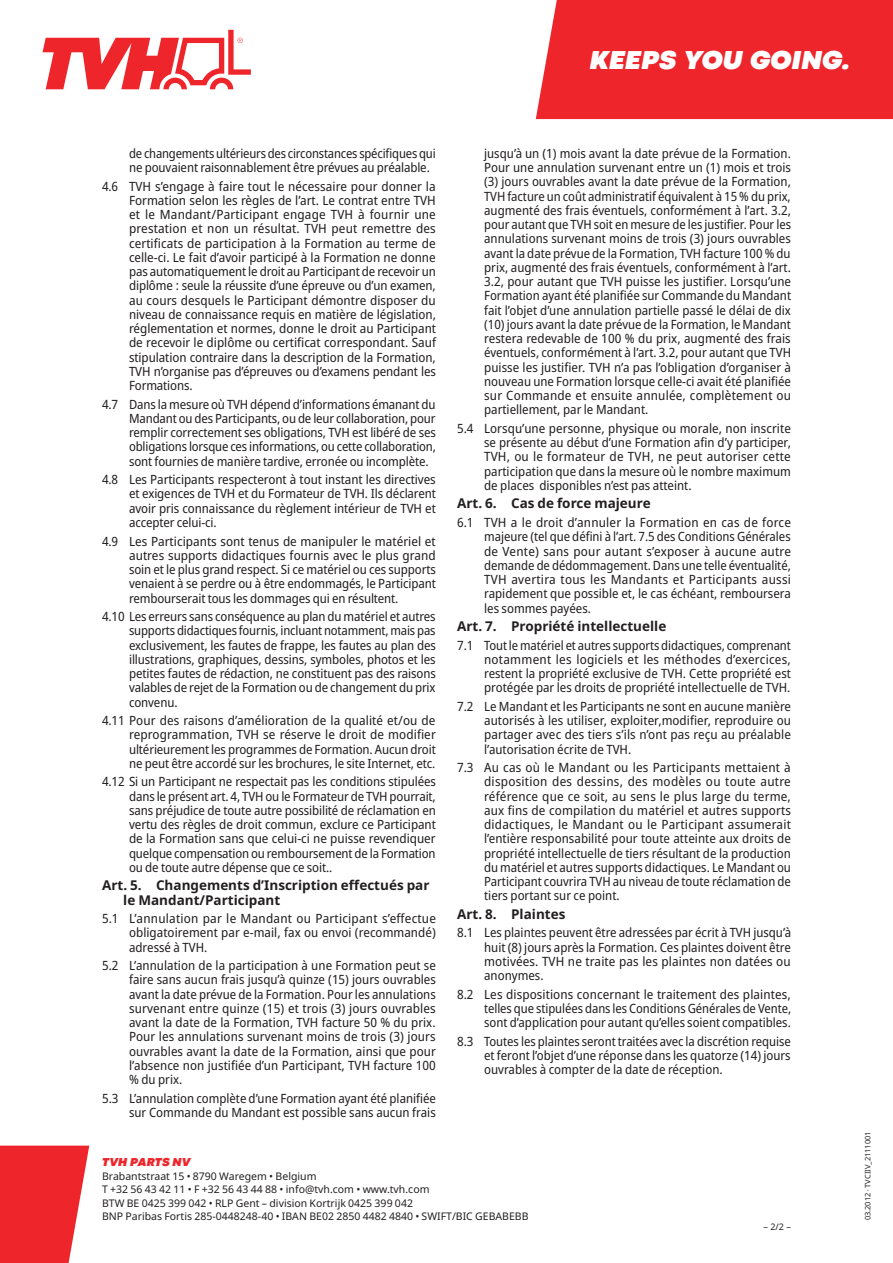
<style>
.page{position:relative;width:893px;height:1263px;background:#fff}
.page>*{position:absolute;margin:0;border:0;box-sizing:border-box;transform-origin:0 0}
.t1{font:italic 900 27px "Codec Pro";letter-spacing:.015em;color:#fff}
.t2{font:700 13.5px/14.2px "Noto Sans";color:#231f20}
.t3{font:semi-condensed 12.75px/14.2px "Noto Sans";color:#231f20;text-align:justify}
.t4{font:italic 900 12px "Codec Pro";letter-spacing:.015em;color:#ee262c}
.t5{font:10.5px/13.5px "Noto Sans";color:#231f20}
.t6{font:9px "Noto Sans";color:#231f20}
.t7{font:7.5px "Noto Sans";color:#231f20}
.s1{font-family:"Myriad Pro"}
</style>
<div class="page">
<svg style="left:42px;top:29px;width:209px;height:61px"></svg>
<div style="left:536px;top:0;width:357px;height:119px;background:#ee262c"></div>
<svg style="left:0;top:1145px;width:89px;height:118px;background:#ef3f44"></svg>
<h1 class="t1" style="left:590px;top:39px;width:262px">KEEPS YOU GOING.</h1>
<p class="t3" style="left:129px;top:147px;width:308px">de changements ultérieurs des circonstances spécifiques qui ne pouvaient raisonnablement être prévues au préalable.</p>
<p class="t3" style="left:129px;top:179px;width:308px;text-indent:-27px">4.6 TVH s’engage à faire tout le nécessaire pour donner la Formation selon les règles de l’art. Le contrat entre TVH et le Mandant/Participant engage TVH à fournir une prestation et non un résultat. TVH peut remettre des certificats de participation à la Formation au terme de celle-ci. Le fait d’avoir participé à la Formation ne donne pas automatiquement le droit au Participant de recevoir un diplôme : seule la réussite d’une épreuve ou d’un examen, au cours desquels le Participant démontre disposer du niveau de connaissance requis en matière de législation, réglementation et normes, donne le droit au Participant de recevoir le diplôme ou certificat correspondant. Sauf stipulation contraire dans la description de la Formation, TVH n’organise pas d’épreuves ou d’examens pendant les Formations.</p>
<p class="t3" style="left:129px;top:397px;width:308px;text-indent:-27px">4.7 Dans la mesure où TVH dépend d’informations émanant du Mandant ou des Participants, ou de leur collaboration, pour remplir correctement ses obligations, TVH est libéré de ses obligations lorsque ces informations, ou cette collaboration, sont fournies de manière tardive, erronée ou incomplète.</p>
<p class="t3" style="left:129px;top:473px;width:308px;text-indent:-27px">4.8 Les Participants respecteront à tout instant les directives et exigences de TVH et du Formateur de TVH. Ils déclarent avoir pris connaissance du règlement intérieur de TVH et accepter celui-ci.</p>
<p class="t3" style="left:129px;top:534px;width:308px;text-indent:-27px">4.9 Les Participants sont tenus de manipuler le matériel et autres supports didactiques fournis avec le plus grand soin et le plus grand respect. Si ce matériel ou ces supports venaient à se perdre ou à être endommagés, le Participant rembourserait tous les dommages qui en résultent.</p>
<p class="t3" style="left:129px;top:610px;width:308px;text-indent:-27px">4.10 Les erreurs sans conséquence au plan du matériel et autres supports didactiques fournis, incluant notamment, mais pas exclusivement, les fautes de frappe, les fautes au plan des illustrations, graphiques, dessins, symboles, photos et les petites fautes de rédaction, ne constituent pas des raisons valables de rejet de la Formation ou de changement du prix convenu.</p>
<p class="t3" style="left:129px;top:714px;width:308px;text-indent:-27px">4.11 Pour des raisons d’amélioration de la qualité et/ou de reprogrammation, TVH se réserve le droit de modifier ultérieurement les programmes de Formation. Aucun droit ne peut être accordé sur les brochures, le site Internet, etc.</p>
<p class="t3" style="left:129px;top:775px;width:308px;text-indent:-27px">4.12 Si un Participant ne respectait pas les conditions stipulées dans le présent art. 4, TVH ou le Formateur de TVH pourrait, sans préjudice de toute autre possibilité de réclamation en vertu des règles de droit commun, exclure ce Participant de la Formation sans que celui-ci ne puisse revendiquer quelque compensation ou remboursement de la Formation ou de toute autre dépense que ce soit..</p>
<p class="t2" style="left:123px;top:878px;width:308px;text-indent:-21px">Art. 5. Changements d’Inscription effectués par le Mandant/Participant</p>
<p class="t3" style="left:129px;top:912px;width:308px;text-indent:-27px">5.1 L’annulation par le Mandant ou Participant s’effectue obligatoirement par e-mail, fax ou envoi (recommandé) adressé à TVH.</p>
<p class="t3" style="left:129px;top:959px;width:308px;text-indent:-27px">5.2 L’annulation de la participation à une Formation peut se faire sans aucun frais jusqu’à quinze (15) jours ouvrables avant la date prévue de la Formation. Pour les annulations survenant entre quinze (15) et trois (3) jours ouvrables avant la date de la Formation, TVH facture 50 % du prix.<br>Pour les annulations survenant moins de trois (3) jours ouvrables avant la date de la Formation, ainsi que pour l’absence non justifiée d’un Participant, TVH facture 100 % du prix.</p>
<p class="t3" style="left:102px;top:1091px;width:336px;text-align:right">5.3 L’annulation complète d’une Formation ayant été planifiée sur Commande du Mandant est possible sans aucun frais</p>
<p class="t3" style="left:484px;top:146px;width:309px">jusqu’à un (1) mois avant la date prévue de la Formation.<br>Pour une annulation survenant entre un (1) mois et trois (3) jours ouvrables avant la date prévue de la Formation, TVH facture un coût administratif équivalent à 15 % du prix, augmenté des frais éventuels, conformément à l’art. 3.2, pour autant que TVH soit en mesure de les justifier. Pour les annulations survenant moins de trois (3) jours ouvrables avant la date prévue de la Formation, TVH facture 100 % du prix, augmenté des frais éventuels, conformément à l’art.<br>3.2, pour autant que TVH puisse les justifier. Lorsqu’une Formation ayant été planifiée sur Commande du Mandant fait l’objet d’une annulation partielle passé le délai de dix (10) jours avant la date prévue de la Formation, le Mandant restera redevable de 100 % du prix, augmenté des frais éventuels, conformément à l’art. 3.2, pour autant que TVH puisse les justifier. TVH n’a pas l’obligation d’organiser à nouveau une Formation lorsque celle-ci avait été planifiée sur Commande et ensuite annulée, complètement ou partiellement, par le Mandant.</p>
<p class="t3" style="left:484px;top:422px;width:308px;text-indent:-27px">5.4 Lorsqu’une personne, physique ou morale, non inscrite se présente au début d’une Formation afin d’y participer, TVH, ou le formateur de TVH, ne peut autoriser cette participation que dans la mesure où le nombre maximum de places disponibles n’est pas atteint.</p>
<p class="t2" style="left:457px;top:497px;width:195px">Art. 6. Cas de force majeure</p>
<p class="t3" style="left:484px;top:516px;width:308px;text-indent:-27px">6.1 TVH a le droit d’annuler la Formation en cas de force majeure (tel que défini à l’art. 7.5 des Conditions Générales de Vente) sans pour autant s’exposer à aucune autre demande de dédommagement. Dans une telle éventualité, TVH avertira tous les Mandants et Participants aussi rapidement que possible et, le cas échéant, remboursera les sommes payées.</p>
<p class="t2" style="left:457px;top:619px;width:211px">Art. 7. Propriété intellectuelle</p>
<p class="t3" style="left:484px;top:638px;width:308px;text-indent:-27px">7.1 Tout le matériel et autres supports didactiques, comprenant notamment les logiciels et les méthodes d’exercices, restent la propriété exclusive de TVH. Cette propriété est protégée par les droits de propriété intellectuelle de TVH.</p>
<p class="t3" style="left:484px;top:699px;width:308px;text-indent:-27px">7.2 Le Mandant et les Participants ne sont en aucune manière autorisés à les utiliser, exploiter,modifier, reproduire ou partager avec des tiers s’ils n’ont pas reçu au préalable l’autorisation écrite de TVH.</p>
<p class="t3" style="left:484px;top:761px;width:308px;text-indent:-27px">7.3 Au cas où le Mandant ou les Participants mettaient à disposition des dessins, des modèles ou toute autre référence que ce soit, au sens le plus large du terme, aux fins de compilation du matériel et autres supports didactiques, le Mandant ou le Participant assumerait l’entière responsabilité pour toute atteinte aux droits de propriété intellectuelle de tiers résultant de la production du matériel et autres supports didactiques. Le Mandant ou Participant couvrira TVH au niveau de toute réclamation de tiers portant sur ce point.</p>
<p class="t2" style="left:457px;top:907px;width:110px">Art. 8. Plaintes</p>
<p class="t3" style="left:484px;top:926px;width:308px;text-indent:-27px">8.1 Les plaintes peuvent être adressées par écrit à TVH jusqu’à huit (8) jours après la Formation. Ces plaintes doivent être motivées. TVH ne traite pas les plaintes non datées ou anonymes.</p>
<p class="t3" style="left:484px;top:987px;width:309px;text-indent:-27px">8.2 Les dispositions concernant le traitement des plaintes, telles que stipulées dans les Conditions Générales de Vente, sont d’application pour autant qu’elles soient compatibles.</p>
<p class="t3" style="left:484px;top:1034px;width:308px;text-indent:-27px">8.3 Toutes les plaintes seront traitées avec la discrétion requise et feront l’objet d’une réponse dans les quatorze (14) jours ouvrables à compter de la date de réception.</p>
<p class="t4" style="left:102px;top:1153px;width:90px">TVH PARTS NV</p>
<p class="t5" style="left:102px;top:1170px;width:428px">Brabantstraat 15 • 8790 Waregem • Belgium<br>T +32 56 43 42 11 • F +32 56 43 44 88 • info@tvh.com • www.tvh.com<br>BTW BE 0425 399 042 • RLP Gent – division Kortrijk 0425 399 042<br>BNP Paribas Fortis 285-0448248-40 • IBAN BE02 2850 4482 4840 • SWIFT/BIC GEBABEBB</p>
<p class="t6" style="left:764px;top:1220px;width:29px">– 2/2 –</p>
<p class="t7" style="left:863px;top:1220px;width:91px;rotate:-90deg">03.2012 <span class="s1">·</span> TVCIIV_2111001</p>
</div>
